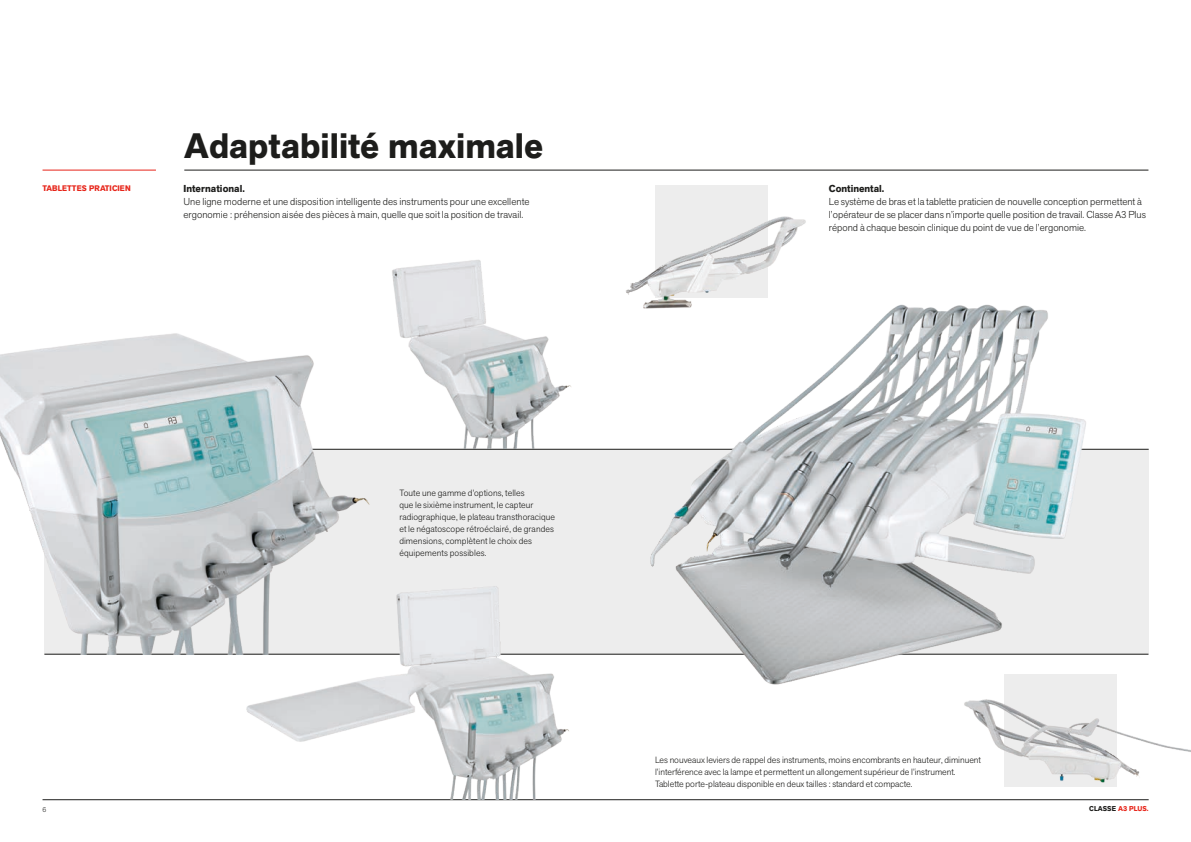
<style>
.page{position:relative;width:1191px;height:842px;background:#fff}
.page>*{position:absolute;margin:0;border:0;box-sizing:border-box;transform-origin:0 0}
.t1{font:700 35px "Akzid Grtsk Next";color:#1d1d1b}
.t2{font:300 10px/13px "Akzid Grtsk Next";color:#1d1d1b}
.t3{font:700 10px "Akzid Grtsk Next";letter-spacing:.005em;color:#1d1d1b}
.t4{font:300 9px/12px "Akzid Grtsk Next";color:#1d1d1b}
.t5{font:700 8px "Akzid Grtsk Next";letter-spacing:.01em;color:#e72419}
.t6{font:700 7px "Akzid Grtsk Next";letter-spacing:.01em;color:#e72419}
.t7{font:300 7px "Akzid Grtsk Next";color:#1d1d1b}
.s1{color:#1d1d1b}
</style>
<div class="page">
<div style="left:44px;top:449px;width:1104px;height:205px;background:#ededed"></div>
<hr style="left:50px;top:449px;width:1098px;height:1px;background:#1d1d1b">
<hr style="left:184px;top:170px;width:964px;height:1px;background:#1d1d1b">
<hr style="left:43px;top:799px;width:1105px;height:1px;background:#1d1d1b">
<hr style="left:43px;top:170px;width:113px;height:1px;background:#e72419">
<hr style="left:44px;top:654px;width:1104px;height:1px;background:#1d1d1b">
<div style="left:655px;top:185px;width:113px;height:112px;background:#ededed"></div>
<img style="left:626px;top:216px;width:180px;height:79px">
<div style="left:1004px;top:674px;width:112px;height:112px;background:#ededed"></div>
<img style="left:964px;top:697px;width:227px;height:86px">
<img style="left:638px;top:291px;width:456px;height:394px">
<img style="left:0;top:333px;width:435px;height:321px">
<img style="left:369px;top:260px;width:238px;height:189px">
<img style="left:235px;top:514px;width:351px;height:285px">
<h1 class="t1" style="left:184px;top:124px;width:360px">Adaptabilité maximale</h1>
<p class="t3" style="left:183px;top:182px;width:63px">International.</p>
<p class="t2" style="left:183px;top:195px;width:347px">Une ligne moderne et une disposition intelligente des instruments pour une excellente ergonomie : préhension aisée des pièces à main, quelle que soit la position de travail.</p>
<p class="t5" style="left:43px;top:183px;width:90px">TABLETTES PRATICIEN</p>
<p class="t3" style="left:829px;top:182px;width:57px">Continental.</p>
<p class="t2" style="left:829px;top:195px;width:318px">Le système de bras et la tablette praticien de nouvelle conception permettent à l’opérateur de se placer dans n’importe quelle position de travail. Classe A3 Plus répond à chaque besoin clinique du point de vue de l’ergonomie.</p>
<p class="t4" style="left:399px;top:487px;width:157px">Toute une gamme d’options, telles<br>que le sixième instrument, le capteur radiographique, le plateau transthoracique et le négatoscope rétroéclairé, de grandes dimensions, complètent le choix des équipements possibles.</p>
<p class="t4" style="left:655px;top:754px;width:327px">Les nouveaux leviers de rappel des instruments, moins encombrants en hauteur, diminuent l’interférence avec la lampe et permettent un allongement supérieur de l’instrument.<br>Tablette porte-plateau disponible en deux tailles : standard et compacte.</p>
<p class="t7" style="left:43px;top:805px;width:5px">6</p>
<p class="t6" style="left:1089px;top:804px;width:61px"><span class="s1">CLASSE</span> A3 PLUS.</p>
</div>
